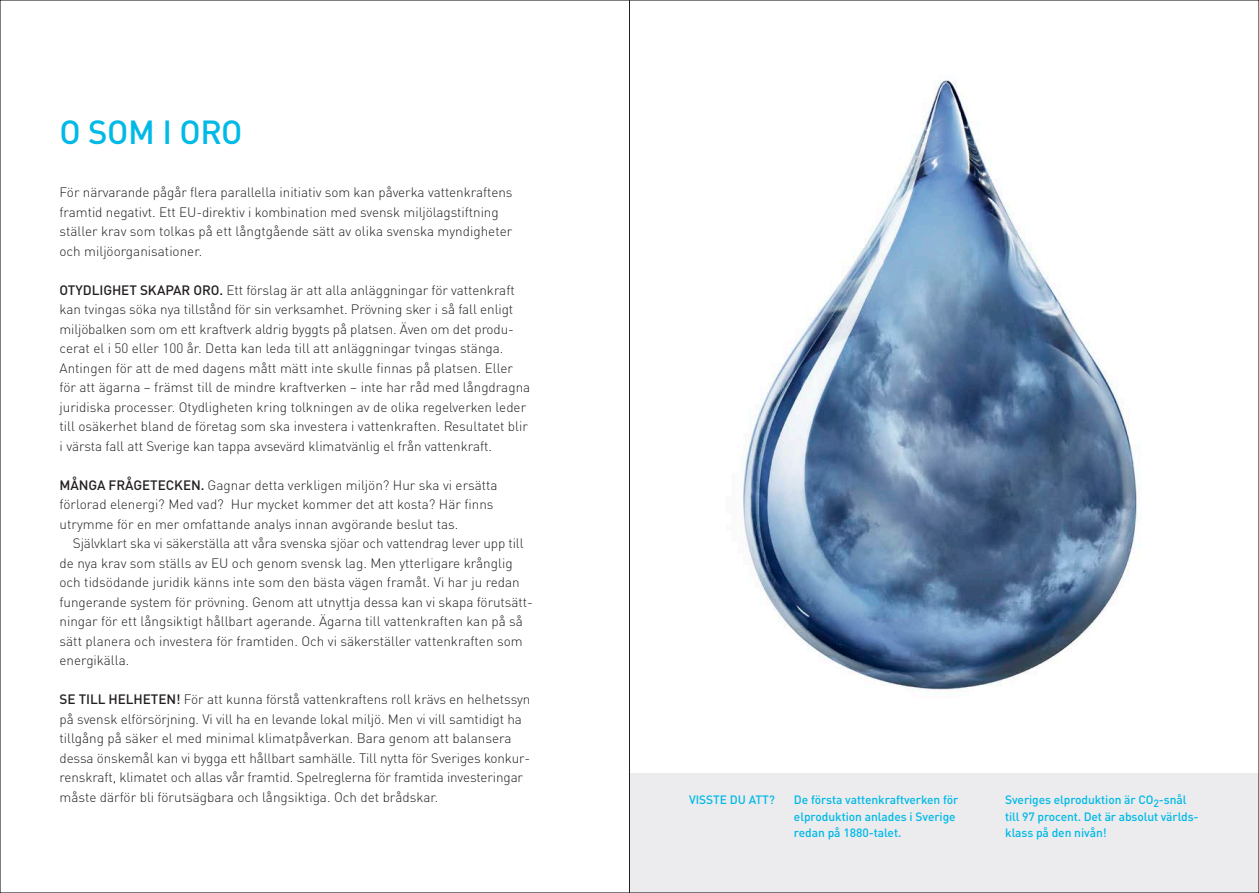
<style>
.page{position:relative;width:1259px;height:893px;background:#fff}
.page>*{position:absolute;margin:0;border:0;box-sizing:border-box;transform-origin:0 0}
.t1{font:500 33px "DINOT";letter-spacing:-.01em;color:#00b9e6}
.t2{font:300 13.5px/19.5px "DINOT";letter-spacing:-.005em;color:#231f20}
.t3{font:500 12px/16.5px "DINOT";letter-spacing:-.01em;color:#00b9e6}
.s1{font-weight:500}
</style>
<div class="page">
<img style="left:669px;top:80px;width:550px;height:694px">
<div style="left:629px;top:774px;width:630px;height:119px;background:#ececee"></div>
<hr style="left:629px;top:0;width:1px;height:893px;background:#231f20">
<p class="t1" style="left:60px;top:111px;width:185px">O SOM I ORO</p>
<p class="t2" style="left:60px;top:183px;width:454px">För närvarande pågår flera parallella initiativ som kan påverka vattenkraftens framtid negativt. Ett EU-direktiv i kombination med svensk miljölagstiftning ställer krav som tolkas på ett långtgående sätt av olika svenska myndigheter och miljöorganisationer.</p>
<p class="t2" style="left:60px;top:280px;width:472px"><span class="s1">OTYDLIGHET SKAPAR ORO.</span> Ett förslag är att alla anläggningar för vattenkraft kan tvingas söka nya tillstånd för sin verksamhet. Prövning sker i så fall enligt miljöbalken som om ett kraftverk aldrig byggts på platsen. Även om det produ&shy;cerat el i 50 eller 100 år. Detta kan leda till att anläggningar tvingas stänga.<br>Antingen för att de med dagens mått mätt inte skulle finnas på platsen. Eller för att ägarna – främst till de mindre kraftverken – inte har råd med långdragna juridiska processer. Otydligheten kring tolkningen av de olika regelverken leder till osäkerhet bland de företag som ska investera i vattenkraften. Resultatet blir i värsta fall att Sverige kan tappa avsevärd klimatvänlig el från vattenkraft.</p>
<p class="t2" style="left:60px;top:475px;width:439px"><span class="s1">MÅNGA FRÅGETECKEN.</span> Gagnar detta verkligen miljön? Hur ska vi ersätta förlorad elenergi? Med vad? Hur mycket kommer det att kosta? Här finns utrymme för en mer omfattande analys innan avgörande beslut tas.</p>
<p class="t2" style="left:60px;top:534px;width:475px;text-indent:13px">Självklart ska vi säkerställa att våra svenska sjöar och vattendrag lever upp till de nya krav som ställs av EU och genom svensk lag. Men ytterligare krånglig och tidsödande juridik känns inte som den bästa vägen framåt. Vi har ju redan fungerande system för prövning. Genom att utnyttja dessa kan vi skapa förutsätt&shy;ningar för ett långsiktigt hållbart agerande. Ägarna till vattenkraften kan på så sätt planera och investera för framtiden. Och vi säkerställer vattenkraften som energikälla.</p>
<p class="t2" style="left:60px;top:690px;width:472px"><span class="s1">SE TILL HELHETEN!</span> För att kunna förstå vattenkraftens roll krävs en helhetssyn på svensk elförsörjning. Vi vill ha en levande lokal miljö. Men vi vill samtidigt ha tillgång på säker el med minimal klimatpåverkan. Bara genom att balansera dessa önskemål kan vi bygga ett hållbart samhälle. Till nytta för Sveriges konkur&shy;renskraft, klimatet och allas vår framtid. Spelreglerna för framtida investeringar måste därför bli förutsägbara och långsiktiga. Och det brådskar.</p>
<p class="t3" style="left:689px;top:791px;width:87px">VISSTE DU ATT?</p>
<p class="t3" style="left:794px;top:791px;width:166px">De första vattenkraftverken för elproduktion anlades i Sverige redan på 1880-talet.</p>
<p class="t3" style="left:1005px;top:791px;width:195px">Sveriges elproduktion är CO<sub>2</sub>-snål till 97 procent. Det är absolut världs&shy;klass på den nivån!</p>
</div>
